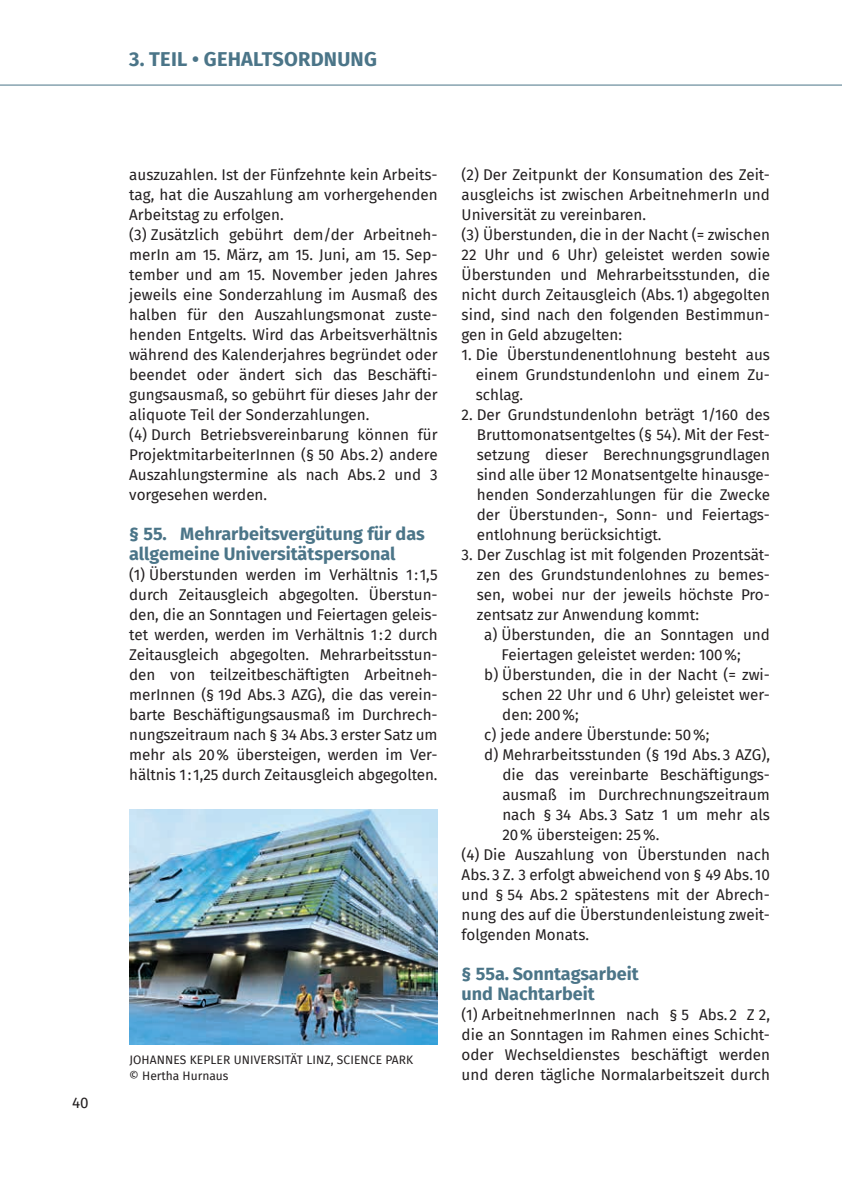
<style>
.page{position:relative;width:842px;height:1191px;background:#fff}
.page>*{position:absolute;margin:0;border:0;box-sizing:border-box;transform-origin:0 0}
.t1{font:700 20px "Fira Sans";letter-spacing:.01em;color:#4b7588}
.t2{font:700 18px/20px "Fira Sans";color:#4b7588}
.t3{font:15.2px/20px "Fira Sans";color:#231f20;text-align:justify}
.t4{font:12px/16px "Fira Sans";letter-spacing:.01em;color:#231f20}
</style>
<div class="page">
<hr style="left:0;top:85px;width:842px;height:1px;background:#4b7588">
<img style="left:129px;top:809px;width:308px;height:235px">
<p class="t3" style="left:72px;top:1092px;width:18px">40</p>
<h1 class="t1" style="left:129px;top:42px;width:249px">3. TEIL • GEHALTSORDNUNG</h1>
<p class="t3" style="left:129px;top:164px;width:310px;text-align:left">auszuzahlen. Ist der Fünfzehnte kein Arbeits&shy;tag, hat die Auszahlung am vorhergehenden Arbeitstag zu erfolgen.<br>(3) Zusätzlich gebührt dem/der Arbeitneh&shy;merIn am 15. März, am 15. Juni, am 15. Sep&shy;tember und am 15. November jeden Jahres jeweils eine Sonderzahlung im Ausmaß des halben für den Auszahlungsmonat zuste&shy;henden Entgelts. Wird das Arbeitsverhältnis während des Kalenderjahres begründet oder beendet oder ändert sich das Beschäfti&shy;gungsausmaß, so gebührt für dieses Jahr der aliquote Teil der Sonderzahlungen.<br>(4) Durch Betriebsvereinbarung können für ProjektmitarbeiterInnen (§ 50 Abs. 2) andere Auszahlungstermine als nach Abs. 2 und 3 vorgesehen werden.</p>
<p class="t2" style="left:129px;top:522px;width:297px">§ 55. Mehrarbeitsvergütung für das allgemeine Universitätspersonal</p>
<p class="t3" style="left:129px;top:564px;width:310px">(1) Überstunden werden im Verhältnis 1 : 1,5 durch Zeitausgleich abgegolten. Überstun&shy;den, die an Sonntagen und Feiertagen geleis&shy;tet werden, werden im Verhältnis 1 :2 durch Zeitausgleich abgegolten. Mehrarbeitsstun&shy;den von teilzeitbeschäftigten Arbeitneh&shy;merInnen (§ 19d Abs.3 AZG), die das verein&shy;barte Beschäftigungsausmaß im Durchrech&shy;nungszeitraum nach § 34 Abs.3 erster Satz um mehr als 20% übersteigen, werden im Ver&shy;hältnis 1 : 1,25 durch Zeitausgleich abgegolten.</p>
<p class="t4" style="left:129px;top:1051px;width:285px">JOHANNES KEPLER UNIVERSITÄT LINZ, SCIENCE PARK © Hertha Hurnaus</p>
<p class="t3" style="left:462px;top:164px;width:310px;text-align:left">(2) Der Zeitpunkt der Konsumation des Zeit&shy;ausgleichs ist zwischen ArbeitnehmerIn und Universität zu vereinbaren.<br>(3) Überstunden, die in der Nacht (= zwischen 22 Uhr und 6 Uhr) geleistet werden sowie Überstunden und Mehrarbeitsstunden, die nicht durch Zeitausgleich (Abs. 1) abgegolten sind, sind nach den folgenden Bestimmun&shy;gen in Geld abzugelten:</p>
<p class="t3" style="left:476px;top:344px;width:296px;text-indent:-14px">1. Die Überstundenentlohnung besteht aus einem Grundstundenlohn und einem Zu&shy;schlag.</p>
<p class="t3" style="left:477px;top:404px;width:295px;text-indent:-15px">2. Der Grundstundenlohn beträgt 1/160 des Bruttomonatsentgeltes (§ 54). Mit der Fest&shy;setzung dieser Berechnungsgrundlagen sind alle über 12 Monatsentgelte hinausge&shy;henden Sonderzahlungen für die Zwecke der Überstunden-, Sonn- und Feiertags&shy;entlohnung berücksichtigt.</p>
<p class="t3" style="left:462px;top:544px;width:310px">3. Der Zuschlag ist mit folgenden Prozentsät-</p>
<p class="t3" style="left:477px;top:564px;width:295px">zen des Grundstundenlohnes zu bemes-</p>
<p class="t3" style="left:477px;top:584px;width:295px">sen, wobei nur der jeweils höchste Pro-</p>
<p class="t3" style="left:477px;top:604px;width:224px">zentsatz zur Anwendung kommt:</p>
<p class="t3" style="left:484px;top:624px;width:287px">a) Überstunden, die an Sonntagen und</p>
<p class="t3" style="left:501px;top:644px;width:241px">Feiertagen geleistet werden: 100%;</p>
<p class="t3" style="left:484px;top:664px;width:287px">b) Überstunden, die in der Nacht (= zwi-</p>
<p class="t3" style="left:502px;top:684px;width:269px">schen 22 Uhr und 6 Uhr) geleistet wer-</p>
<p class="t3" style="left:502px;top:704px;width:78px">den: 200%;</p>
<p class="t3" style="left:484px;top:724px;width:227px">c) jede andere Überstunde: 50%;</p>
<p class="t3" style="left:484px;top:744px;width:287px">d) Mehrarbeitsstunden (§ 19d Abs.3 AZG),</p>
<p class="t3" style="left:502px;top:764px;width:269px">die das vereinbarte Beschäftigungs-</p>
<p class="t3" style="left:502px;top:784px;width:269px">ausmaß im Durchrechnungszeitraum</p>
<p class="t3" style="left:502px;top:804px;width:269px">nach § 34 Abs.3 Satz 1 um mehr als</p>
<p class="t3" style="left:502px;top:824px;width:158px">20% übersteigen: 25%.</p>
<p class="t3" style="left:462px;top:844px;width:310px">(4) Die Auszahlung von Überstunden nach</p>
<p class="t3" style="left:462px;top:864px;width:310px">Abs. 3 Z. 3 erfolgt abweichend von § 49 Abs. 10</p>
<p class="t3" style="left:462px;top:884px;width:310px">und § 54 Abs. 2 spätestens mit der Abrech-</p>
<p class="t3" style="left:462px;top:904px;width:310px">nung des auf die Überstundenleistung zweit-</p>
<p class="t3" style="left:462px;top:924px;width:129px">folgenden Monats.</p>
<p class="t2" style="left:462px;top:962px;width:179px">§ 55a. Sonntagsarbeit und Nachtarbeit</p>
<p class="t3" style="left:462px;top:1004px;width:310px">(1) ArbeitnehmerInnen nach § 5 Abs. 2 Z 2, die an Sonntagen im Rahmen eines Schicht&shy;oder Wechseldienstes beschäftigt werden und deren tägliche Normalarbeitszeit durch</p>
</div>
